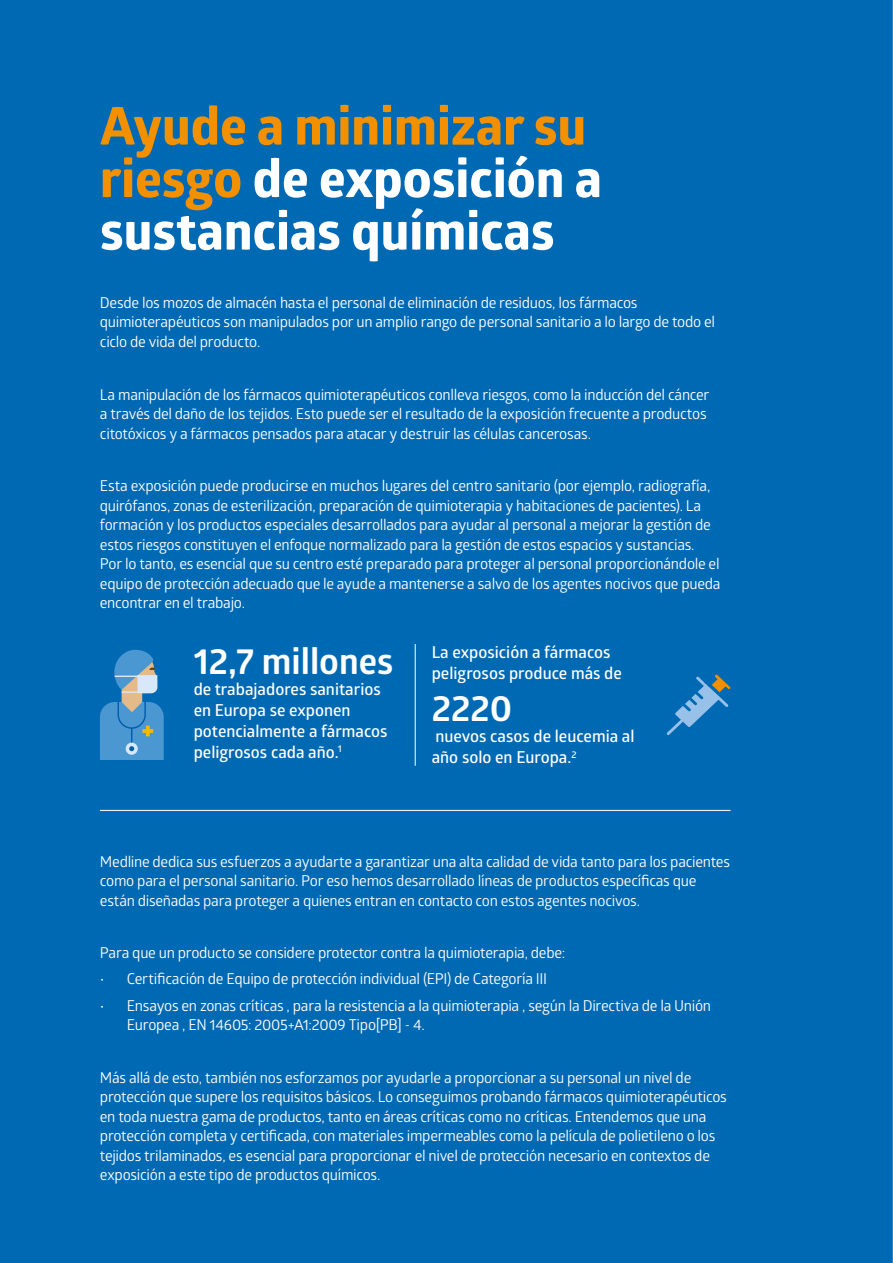
<style>
.page{position:relative;width:893px;height:1263px;background:#0069b4}
.page>*{position:absolute;margin:0;border:0;box-sizing:border-box;transform-origin:0 0}
.t1{font:700 52.5px/52.5px "Globerx";color:#fff}
.t2{font:700 36px "Glober";color:#fff}
.t3{font:600 16.5px/21px "Glober";color:#fff}
.B1_Regular{font:15px/19.5px "Glober";letter-spacing:-.02em;color:#fff}
.s1{color:#f39000}
</style>
<div class="page">
<svg style="left:667px;top:674px;width:64px;height:61px;background:#2c7eb9"></svg>
<hr style="left:415px;top:644px;width:1px;height:122px;background:#fff">
<hr style="left:100px;top:810px;width:630px;height:1px;background:#fff">
<svg style="left:100px;top:650px;width:64px;height:110px;background:#4e93c4"></svg>
<p class="t1" style="left:100px;top:99px;width:504px"><span class="s1">Ayude a minimizar su riesgo</span> de exposición a sustancias químicas</p>
<p class="B1_Regular" style="left:100px;top:292px;width:617px">Desde los mozos de almacén hasta el personal de eliminación de residuos, los fármacos quimioterapéuticos son manipulados por un amplio rango de personal sanitario a lo largo de todo el ciclo de vida del producto.</p>
<p class="B1_Regular" style="left:100px;top:384px;width:611px">La manipulación de los fármacos quimioterapéuticos conlleva riesgos, como la inducción del cáncer a través del daño de los tejidos. Esto puede ser el resultado de la exposición frecuente a productos citotóxicos y a fármacos pensados para atacar y destruir las células cancerosas.</p>
<p class="B1_Regular" style="left:100px;top:475px;width:622px">Esta exposición puede producirse en muchos lugares del centro sanitario (por ejemplo, radiografía, quirófanos, zonas de esterilización, preparación de quimioterapia y habitaciones de pacientes). La formación y los productos especiales desarrollados para ayudar al personal a mejorar la gestión de estos riesgos constituyen el enfoque normalizado para la gestión de estos espacios y sustancias.<br>Por lo tanto, es esencial que su centro esté preparado para proteger al personal proporcionándole el equipo de protección adecuado que le ayude a mantenerse a salvo de los agentes nocivos que pueda encontrar en el trabajo.</p>
<p class="t2" style="left:194px;top:635px;width:201px">12,7 millones</p>
<p class="t3" style="left:194px;top:678px;width:195px">de trabajadores sanitarios en Europa se exponen potencialmente a fármacos peligrosos cada año.<sup>1</sup></p>
<p class="t3" style="left:432px;top:641px;width:192px">La exposición a fármacos peligrosos produce más de</p>
<p class="t2" style="left:432px;top:683px;width:82px">2220</p>
<p class="t3" style="left:432px;top:725px;width:204px">nuevos casos de leucemia al año solo en Europa.<sup>2</sup></p>
<p class="B1_Regular" style="left:100px;top:851px;width:632px">Medline dedica sus esfuerzos a ayudarte a garantizar una alta calidad de vida tanto para los pacientes como para el personal sanitario. Por eso hemos desarrollado líneas de productos específicas que están diseñadas para proteger a quienes entran en contacto con estos agentes nocivos.</p>
<p class="B1_Regular" style="left:100px;top:942px;width:467px">Para que un producto se considere protector contra la quimioterapia, debe:</p>
<p class="B1_Regular" style="left:100px;top:968px;width:449px">• Certificación de Equipo de protección individual (EPI) de Categoría III</p>
<p class="B1_Regular" style="left:127px;top:995px;width:586px;text-indent:-27px">• Ensayos en zonas críticas , para la resistencia a la quimioterapia , según la Directiva de la Unión<br>Europea , EN 14605: 2005+A1:2009 Tipo[PB] - 4.</p>
<p class="B1_Regular" style="left:100px;top:1067px;width:628px">Más allá de esto, también nos esforzamos por ayudarle a proporcionar a su personal un nivel de protección que supere los requisitos básicos. Lo conseguimos probando fármacos quimioterapéuticos en toda nuestra gama de productos, tanto en áreas críticas como no críticas. Entendemos que una protección completa y certificada, con materiales impermeables como la película de polietileno o los tejidos trilaminados, es esencial para proporcionar el nivel de protección necesario en contextos de exposición a este tipo de productos químicos.</p>
</div>
